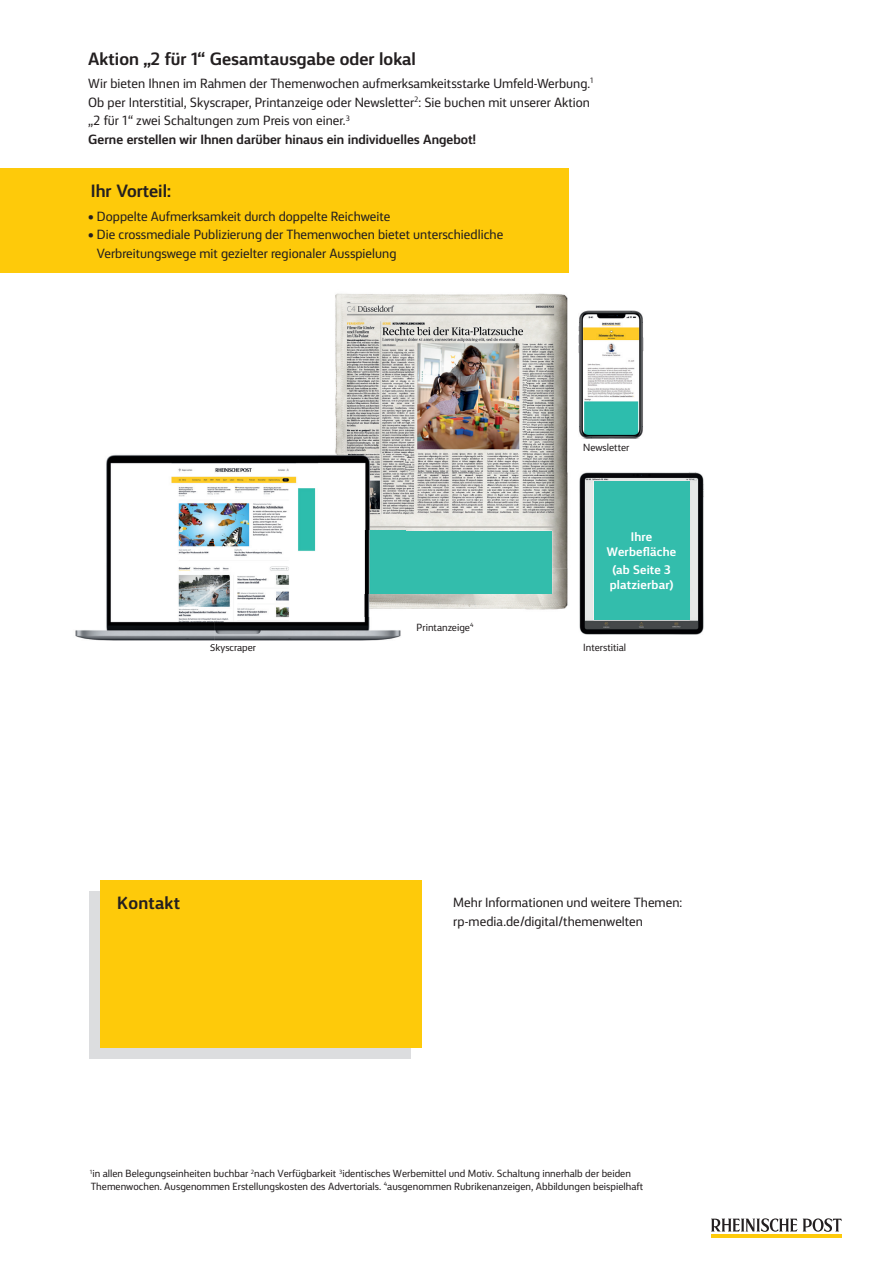
<style>
.page{position:relative;width:893px;height:1263px;background:#fff}
.page>*{position:absolute;margin:0;border:0;box-sizing:border-box;transform-origin:0 0}
.t1{font:700 18px "FS Silas Sans";color:#231f20}
.t2{font:13.5px/18.9px "FS Silas Sans";color:#231f20}
.t3{font:700 12.6px/14.4px "FS Silas Sans";letter-spacing:.01em;color:#fff;text-align:center}
.t4{font:10.5px/12.6px "FS Silas Sans";color:#231f20}
.s1{font-weight:700}
</style>
<div class="page">
<img style="left:579px;top:472px;width:125px;height:163px">
<div style="left:594px;top:481px;width:95px;height:139px;background:#33bdac"></div>
<div style="left:0;top:168px;width:569px;height:104px;background:#feca0a"></div>
<img style="left:335px;top:293px;width:244px;height:179px">
<img style="left:405px;top:472px;width:70px;height:59px">
<img style="left:475px;top:472px;width:93px;height:96px">
<img style="left:405px;top:568px;width:163px;height:42px">
<div style="left:347px;top:531px;width:205px;height:62px;background:#33bdac"></div>
<hr style="left:711px;top:1234px;width:131px;height:3px;background:#feca0a">
<svg style="left:711px;top:1218px;width:86px;height:14px"></svg>
<svg style="left:803px;top:1218px;width:39px;height:14px"></svg>
<img style="left:106px;top:454px;width:212px;height:144px">
<img style="left:75px;top:598px;width:282px;height:48px">
<img style="left:357px;top:616px;width:44px;height:25px">
<img style="left:318px;top:454px;width:87px;height:77px">
<img style="left:318px;top:598px;width:39px;height:18px">
<img style="left:364px;top:593px;width:41px;height:23px">
<img style="left:347px;top:531px;width:23px;height:62px">
<img style="left:211px;top:644px;width:45px;height:2px">
<img style="left:580px;top:310px;width:63px;height:128px">
<img style="left:579px;top:310px;width:1px;height:128px">
<div style="left:90px;top:891px;width:321px;height:168px;background:#dcdddf"></div>
<div style="left:100px;top:880px;width:322px;height:168px;background:#feca0a"></div>
<h1 class="t1" style="left:88px;top:43px;width:329px">Aktion „2 für 1“ Gesamtausgabe oder lokal</h1>
<p class="t2" style="left:88px;top:72px;width:507px">Wir bieten Ihnen im Rahmen der Themenwochen aufmerksamkeitsstarke Umfeld-Werbung.<sup>1<br></sup>Ob per Interstitial, Skyscraper, Printanzeige oder Newsletter<sup>2</sup>: Sie buchen mit unserer Aktion „2 für 1“ zwei Schaltungen zum Preis von einer.<sup>3<br></sup><span class="s1">Gerne erstellen wir Ihnen darüber hinaus ein individuelles Angebot!</span></p>
<h1 class="t1" style="left:91px;top:176px;width:82px">Ihr Vorteil:</h1>
<p class="t2" style="left:88px;top:205px;width:304px">• Doppelte Aufmerksamkeit durch doppelte Reichweite</p>
<p class="t2" style="left:97px;top:224px;width:408px;text-indent:-9px">• Die crossmediale Publizierung der Themenwochen bietet unterschiedliche<br>Verbreitungswege mit gezielter regionaler Ausspielung</p>
<p class="t4" style="left:210px;top:641px;width:48px">Skyscraper</p>
<p class="t4" style="left:417px;top:620px;width:58px">Printanzeige<sup>4</sup></p>
<p class="t4" style="left:583px;top:440px;width:48px">Newsletter</p>
<p class="t3" style="left:606px;top:528px;width:71px">Ihre<br>Werbefläche</p>
<p class="t3" style="left:610px;top:562px;width:66px;text-align:left">(ab Seite 3 platzierbar)</p>
<p class="t4" style="left:583px;top:641px;width:44px">Interstitial</p>
<h1 class="t1" style="left:117px;top:888px;width:64px">Kontakt</h1>
<p class="t2" style="left:453px;top:892px;width:230px">Mehr Informationen und weitere Themen: rp-media.de/digital/themenwelten</p>
<p class="t4" style="left:90px;top:1166px;width:555px"><sup>1</sup>in allen Belegungseinheiten buchbar <sup>2</sup>nach Verfügbarkeit <sup>3</sup>identisches Werbemittel und Motiv. Schaltung innerhalb der beiden<br>Themenwochen. Ausgenommen Erstellungskosten des Advertorials. <sup>4</sup>ausgenommen Rubrikenanzeigen, Abbildungen beispielhaft</p>
</div>
